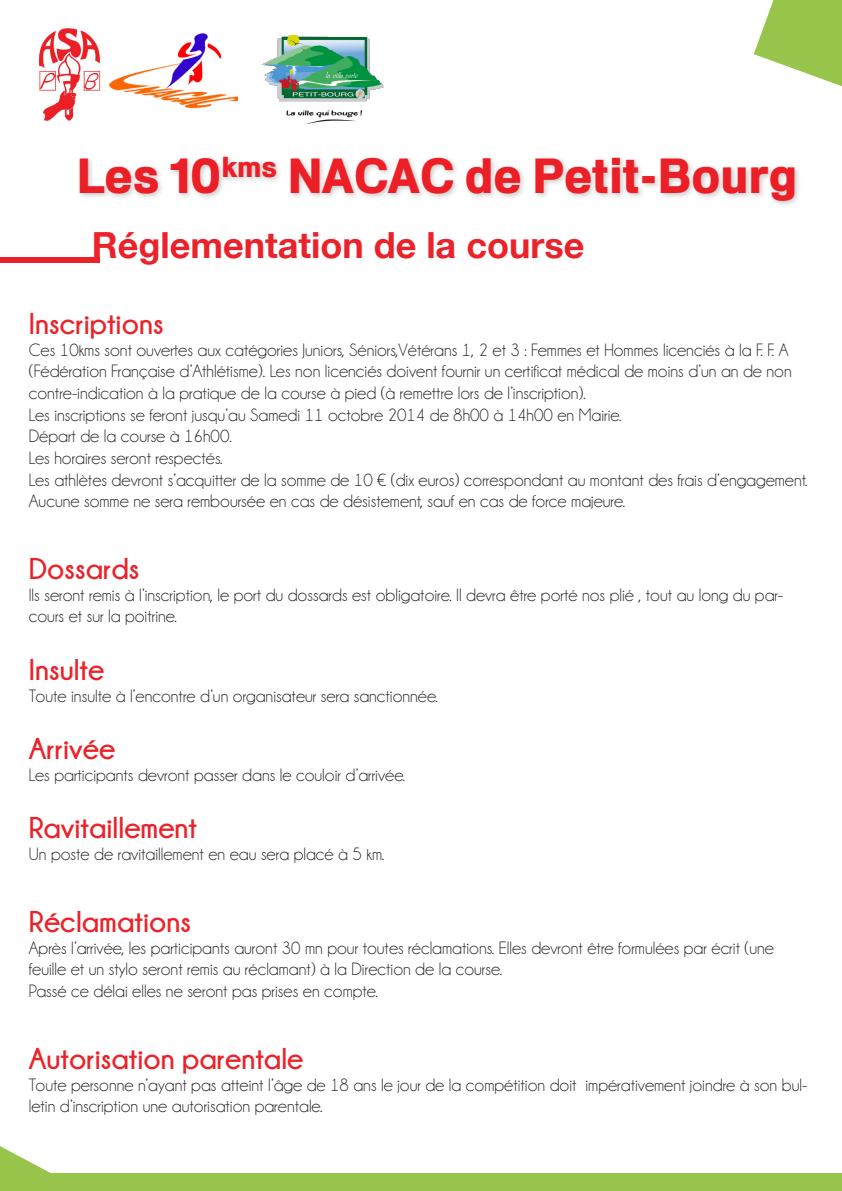
<style>
.page{position:relative;width:842px;height:1191px;background:#fff}
.page>*{position:absolute;margin:0;border:0;box-sizing:border-box;transform-origin:0 0}
.t1{font:900 48px "Heldustry FT";color:#ec1f26}
.t2{font:700 36px "Helvetica Neue";color:#eb2229}
.t3{font:700 30px "Champagne&Limousines";color:#eb2229}
.t4{font:18px/21.6px "Champagne&Limousines";color:#231f20}
</style>
<div class="page">
<div style="left:0;top:257px;width:99px;height:6px;background:#eb2229"></div>
<svg style="left:754px;top:0;width:88px;height:86px"></svg>
<div style="left:0;top:1173px;width:842px;height:18px;background:#97c54b"></div>
<svg style="left:0;top:1146px;width:51px;height:27px"></svg>
<img style="left:39px;top:28px;width:62px;height:92px">
<img style="left:261px;top:34px;width:123px;height:91px">
<div style="left:76px;top:153px;width:726px;height:55px;background:#231f20;opacity:.24"></div>
<img style="left:109px;top:33px;width:128px;height:76px">
<p class="t1" style="left:77px;top:147px;width:722px">Les 10<sup>kms</sup> NACAC de Petit-Bourg</p>
<p class="t2" style="left:92px;top:217px;width:494px">Réglementation de la course</p>
<p class="t3" style="left:29px;top:307px;width:136px">Inscriptions</p>
<p class="t4" style="left:29px;top:339px;width:764px">Ces 10kms sont ouvertes aux catégories Juniors, Séniors,Vétérans 1, 2 et 3 : Femmes et Hommes licenciés à la F. F. A (Fédération Française d’Athlétisme). Les non licenciés doivent fournir un certificat médical de moins d’un an de non contre-indication à la pratique de la course à pied (à remettre lors de l’inscription).</p>
<p class="t4" style="left:29px;top:404px;width:594px">Les inscriptions se feront jusqu’au Samedi 11 octobre 2014 de 8h00 à 14h00 en Mairie.</p>
<p class="t4" style="left:29px;top:426px;width:204px">Départ de la course à 16h00.</p>
<p class="t4" style="left:29px;top:447px;width:195px">Les horaires seront respectés.</p>
<p class="t4" style="left:29px;top:469px;width:780px">Les athlètes devront s’acquitter de la somme de 10 € (dix euros) correspondant au montant des frais d’engagement.</p>
<p class="t4" style="left:29px;top:490px;width:598px">Aucune somme ne sera remboursée en cas de désistement, sauf en cas de force majeure.</p>
<p class="t3" style="left:29px;top:552px;width:112px">Dossards</p>
<p class="t4" style="left:29px;top:584px;width:756px">Ils seront remis à l’inscription, le port du dossards est obligatoire. Il devra être porté nos plié , tout au long du par&shy;cours et sur la poitrine.</p>
<p class="t3" style="left:29px;top:653px;width:77px">Insulte</p>
<p class="t4" style="left:29px;top:685px;width:411px">Toute insulte à l’encontre d’un organisateur sera sanctionnée.</p>
<p class="t3" style="left:29px;top:732px;width:88px">Arrivée</p>
<p class="t4" style="left:29px;top:764px;width:378px">Les participants devront passer dans le couloir d’arrivée.</p>
<p class="t3" style="left:29px;top:811px;width:170px">Ravitaillement</p>
<p class="t4" style="left:29px;top:843px;width:357px">Un poste de ravitaillement en eau sera placé à 5 km.</p>
<p class="t3" style="left:29px;top:905px;width:164px">Réclamations</p>
<p class="t4" style="left:29px;top:937px;width:747px">Après l’arrivée, les participants auront 30 mn pour toutes réclamations. Elles devront être formulées par écrit (une feuille et un stylo seront remis au réclamant) à la Direction de la course.</p>
<p class="t4" style="left:29px;top:980px;width:350px">Passé ce délai elles ne seront pas prises en compte.</p>
<p class="t3" style="left:29px;top:1042px;width:276px">Autorisation parentale</p>
<p class="t4" style="left:29px;top:1074px;width:780px">Toute personne n’ayant pas atteint l’âge de 18 ans le jour de la compétition doit impérativement joindre à son bul&shy;letin d’inscription une autorisation parentale.</p>
</div>
